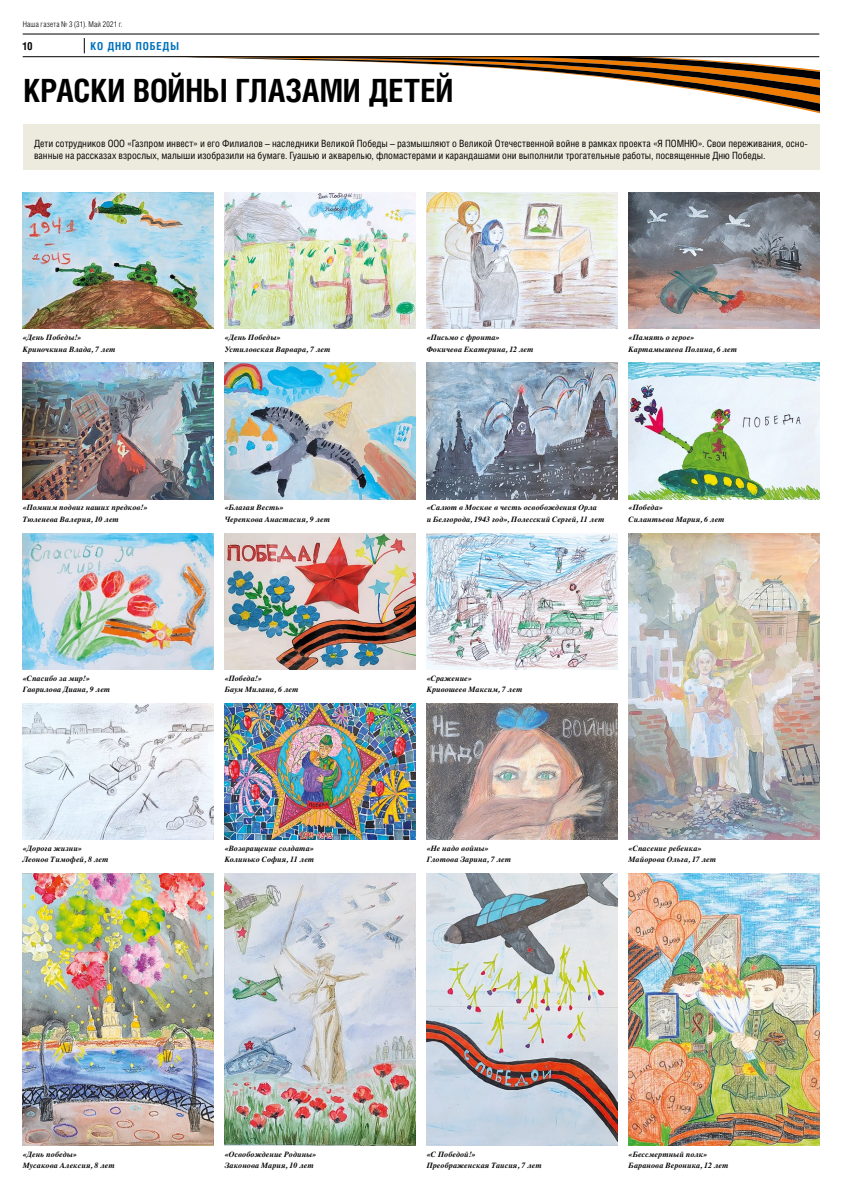
<style>
.page{position:relative;width:842px;height:1191px;background:#fff}
.page>*{position:absolute;margin:0;border:0;box-sizing:border-box;transform-origin:0 0}
.Caption36{font:700 32px "Helios Cond C";letter-spacing:-.005em;color:#000}
.Rubrica{font:700 11px "Helios Cond C";letter-spacing:.08em;color:#0071bb}
.t1{font:700 11px "Helios Cond C";color:#000}
.FirstParagraph{font:10px/11.3px "Helios Cond C";color:#000}
.Descriptor{font:italic 700 8px/11.3px "Times";letter-spacing:.015em;color:#000}
.t2{font:8px "Helios Cond Light C";letter-spacing:.03em;color:#000}
</style>
<div class="page">
<svg style="left:776px;top:104px;width:43px;height:8px"></svg>
<hr style="left:23px;top:34px;width:796px;height:1px;background:#000">
<svg style="left:23px;top:38px;width:796px;height:66px"></svg>
<img style="left:23px;top:193px;width:190px;height:136px">
<img style="left:225px;top:193px;width:190px;height:136px">
<img style="left:427px;top:193px;width:190px;height:136px">
<img style="left:629px;top:193px;width:190px;height:136px">
<img style="left:23px;top:363px;width:190px;height:136px">
<img style="left:629px;top:873px;width:190px;height:272px">
<img style="left:427px;top:363px;width:190px;height:136px">
<img style="left:225px;top:363px;width:190px;height:136px">
<img style="left:225px;top:873px;width:190px;height:272px">
<img style="left:629px;top:533px;width:190px;height:306px">
<img style="left:629px;top:363px;width:190px;height:136px">
<img style="left:23px;top:873px;width:190px;height:272px">
<img style="left:23px;top:533px;width:190px;height:136px">
<img style="left:225px;top:533px;width:190px;height:136px">
<img style="left:427px;top:533px;width:190px;height:136px">
<img style="left:427px;top:873px;width:190px;height:272px">
<img style="left:23px;top:703px;width:190px;height:136px">
<img style="left:225px;top:703px;width:190px;height:136px">
<img style="left:427px;top:703px;width:190px;height:136px">
<div style="left:23px;top:125px;width:796px;height:45px;background:#edebdd"></div>
<p class="t2" style="left:23px;top:20px;width:101px">Наша газета № 3 (31). Май 2021 г.</p>
<h2 class="t1" style="left:22px;top:39px;width:12px">10</h2>
<p class="Caption36" style="left:23px;top:71px;width:431px">КРАСКИ ВОЙНЫ ГЛАЗАМИ ДЕТЕЙ</p>
<p class="Rubrica" style="left:91px;top:39px;width:90px">КО ДНЮ ПОБЕДЫ</p>
<p class="FirstParagraph" style="left:34px;top:138px;width:775px">Дети сотрудников ООО «Газпром инвест» и его Филиалов – наследники Великой Победы – размышляют о Великой Отечественной войне в рамках проекта «Я ПОМНЮ». Свои переживания, осно&shy;ванные на рассказах взрослых, малыши изобразили на бумаге. Гуашью и акварелью, фломастерами и карандашами они выполнили трогательные работы, посвященные Дню Победы.</p>
<p class="Descriptor" style="left:23px;top:331px;width:60px">«День Победы!»</p>
<p class="Descriptor" style="left:23px;top:342px;width:94px">Криночкина Влада, 7 лет</p>
<p class="Descriptor" style="left:225px;top:331px;width:57px">«День Победы»</p>
<p class="Descriptor" style="left:225px;top:342px;width:107px">Устиловская Варвара, 7 лет</p>
<p class="Descriptor" style="left:427px;top:331px;width:74px">«Письмо с фронта»</p>
<p class="Descriptor" style="left:427px;top:342px;width:108px">Фокичева Екатерина, 12 лет</p>
<p class="Descriptor" style="left:629px;top:331px;width:67px">«Память о герое»</p>
<p class="Descriptor" style="left:629px;top:342px;width:110px">Картамышева Полина, 6 лет</p>
<p class="Descriptor" style="left:23px;top:501px;width:126px">«Помним подвиг наших предков!»</p>
<p class="Descriptor" style="left:23px;top:513px;width:98px">Тюленева Валерия, 10 лет</p>
<p class="Descriptor" style="left:225px;top:501px;width:60px">«Благая Весть»</p>
<p class="Descriptor" style="left:225px;top:513px;width:107px">Черепкова Анастасия, 9 лет</p>
<p class="Descriptor" style="left:427px;top:501px;width:179px">«Салют в Москве в честь освобождения Орла<br>и Белгорода, 1943 год», Полесский Сергей, 11 лет</p>
<p class="Descriptor" style="left:629px;top:501px;width:36px">«Победа»</p>
<p class="Descriptor" style="left:629px;top:513px;width:97px">Силантьева Мария, 6 лет</p>
<p class="Descriptor" style="left:23px;top:671px;width:69px">«Спасибо за мир!»</p>
<p class="Descriptor" style="left:23px;top:683px;width:89px">Гаврилова Диана, 9 лет</p>
<p class="Descriptor" style="left:225px;top:671px;width:39px">«Победа!»</p>
<p class="Descriptor" style="left:225px;top:683px;width:75px">Баум Милана, 6 лет</p>
<p class="Descriptor" style="left:427px;top:671px;width:47px">«Сражение»</p>
<p class="Descriptor" style="left:427px;top:683px;width:97px">Кривошеев Максим, 7 лет</p>
<p class="Descriptor" style="left:23px;top:841px;width:87px">«Дорога жизни»<br>Леонов Тимофей, 8 лет</p>
<p class="Descriptor" style="left:225px;top:841px;width:91px">«Возвращение солдата»<br>Колинько София, 11 лет</p>
<p class="Descriptor" style="left:427px;top:841px;width:86px">«Не надо войны»<br>Глотова Зарина, 7 лет</p>
<p class="Descriptor" style="left:629px;top:841px;width:74px">«Спасение ребенка»</p>
<p class="Descriptor" style="left:629px;top:853px;width:89px">Майорова Ольга, 17 лет</p>
<p class="Descriptor" style="left:23px;top:1147px;width:56px">«День победы»</p>
<p class="Descriptor" style="left:23px;top:1159px;width:93px">Мусакова Алексия, 8 лет</p>
<p class="Descriptor" style="left:225px;top:1147px;width:93px">«Освобождение Родины»</p>
<p class="Descriptor" style="left:225px;top:1159px;width:91px">Законова Мария, 10 лет</p>
<p class="Descriptor" style="left:427px;top:1147px;width:50px">«С Победой!»</p>
<p class="Descriptor" style="left:427px;top:1159px;width:116px">Преображенская Таисия, 7 лет</p>
<p class="Descriptor" style="left:629px;top:1147px;width:80px">«Бессмертный полк»</p>
<p class="Descriptor" style="left:629px;top:1159px;width:101px">Баранова Вероника, 12 лет</p>
</div>
